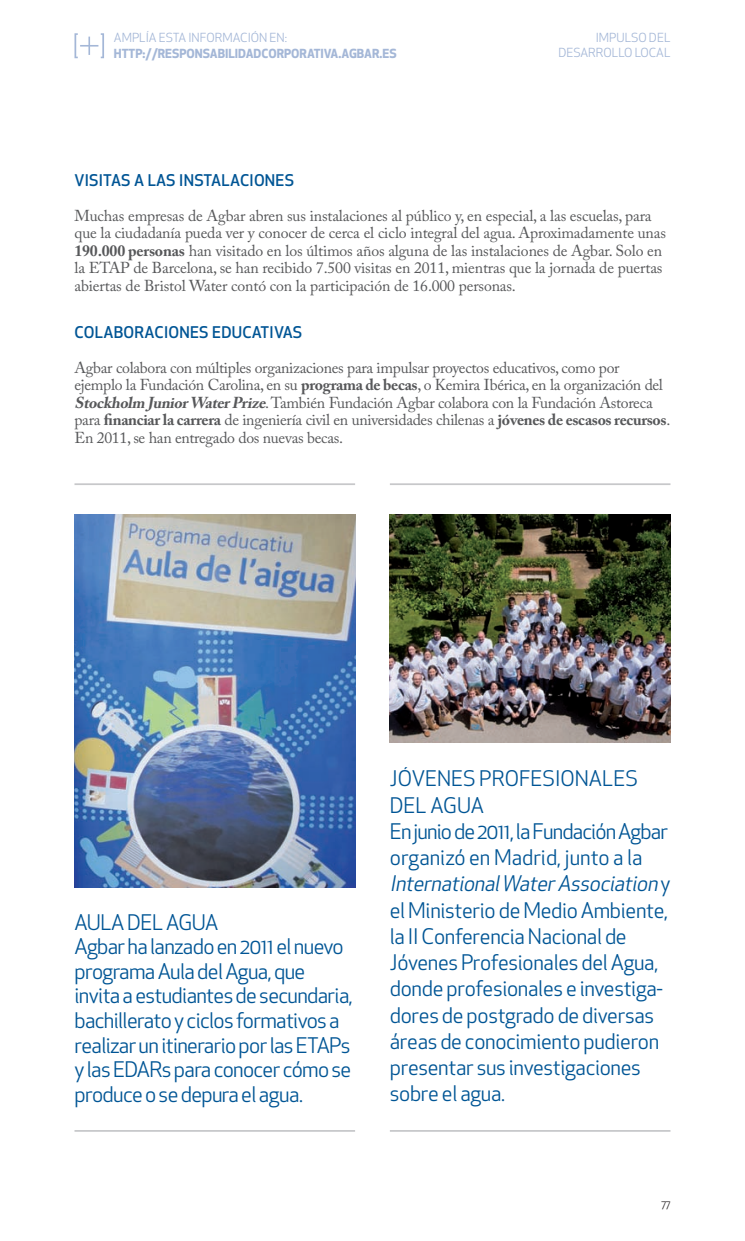
<style>
.page{position:relative;width:745px;height:1241px;background:#fff}
.page>*{position:absolute;margin:0;border:0;box-sizing:border-box;transform-origin:0 0}
.t1{font:21px/26.2px "Apex New";letter-spacing:-.015em;color:#005595}
.t2{font:15.75px/17.5px "Adobe Caslon Pro";letter-spacing:-.01em;color:#57585a}
.t3{font:500 15.75px "Apex New";letter-spacing:.015em;color:#005595}
.t4{font:12.25px/14.7px "Apex New";color:#a4b7d7;text-align:right}
.t5{font:700 12.25px "Apex New";color:#a4b7d7}
.t6{font:10.5px "Apex New";color:#231f20}
.s1{font-weight:700}
.s2{font-weight:700;font-style:italic}
.s3{font-style:italic}
</style>
<div class="page">
<svg style="left:74px;top:33px;width:30px;height:25px"></svg>
<img style="left:74px;top:514px;width:281px;height:373px">
<hr style="left:74px;top:483px;width:281px;height:2px;background:#c7c8ca">
<hr style="left:74px;top:1129px;width:281px;height:2px;background:#c7c8ca">
<hr style="left:389px;top:1129px;width:281px;height:2px;background:#c7c8ca">
<hr style="left:389px;top:483px;width:281px;height:2px;background:#c7c8ca">
<img style="left:389px;top:514px;width:281px;height:228px">
<p class="t4" style="left:114px;top:32px;width:174px">AMPLÍA ESTA INFORMACIÓN EN:</p>
<p class="t5" style="left:114px;top:49px;width:284px">HTTP://RESPONSABILIDADCORPORATIVA.AGBAR.ES</p>
<p class="t4" style="left:558px;top:32px;width:113px">IMPULSO DEL<br>DESARROLLO LOCAL</p>
<p class="t3" style="left:74px;top:174px;width:221px">VISITAS A LAS INSTALACIONES</p>
<p class="t2" style="left:74px;top:208px;width:592px">Muchas empresas de Agbar abren sus instalaciones al público y, en especial, a las escuelas, para que la ciudadanía pueda ver y conocer de cerca el ciclo integral del agua. Aproximadamente unas <span class="s1">190.000 personas</span> han visitado en los últimos años alguna de las instalaciones de Agbar. Solo en la ETAP de Barcelona, se han recibido 7.500 visitas en 2011, mientras que la jornada de puertas abiertas de Bristol Water contó con la participación de 16.000 personas.</p>
<p class="t3" style="left:74px;top:326px;width:229px">COLABORACIONES EDUCATIVAS</p>
<p class="t2" style="left:74px;top:360px;width:597px">Agbar colabora con múltiples organizaciones para impulsar proyectos educativos, como por ejemplo la Fundación Carolina, en su <span class="s1">programa de becas</span>, o Kemira Ibérica, en la organización del <span class="s2">Stockholm JuniorWaterPrize</span>. También Fundación Agbar colabora con la Fundación Astoreca para <span class="s1">financiar la carrera</span> de ingeniería civil en universidades chilenas a <span class="s1">jóvenes de escasos recursos</span>.<br>En 2011, se han entregado dos nuevas becas.</p>
<p class="t1" style="left:74px;top:912px;width:279px;line-height:24.5px">AULA DEL AGUA<br>Agbar ha lanzado en 2011 el nuevo programa Aula del Agua, que invita a estudiantes de secundaria, bachillerato y ciclos formativos a realizar un itinerario por las ETAPs y las EDARs para conocer cómo se produce o se depura el agua.</p>
<p class="t1" style="left:389px;top:767px;width:282px">JÓVENES PROFESIONALES<br>DEL AGUA<br>En junio de 2011, la Fundación Agbar organizó en Madrid, junto a la<br><span class="s3">InternationalWaterAssociation</span> y el Ministerio de Medio Ambiente, la II Conferencia Nacional de<br>Jóvenes Profesionales del Agua, donde profesionales e investiga&shy;dores de postgrado de diversas áreas de conocimiento pudieron presentar sus investigaciones sobre el agua.</p>
<p class="t6" style="left:661px;top:1199px;width:11px">77</p>
</div>
